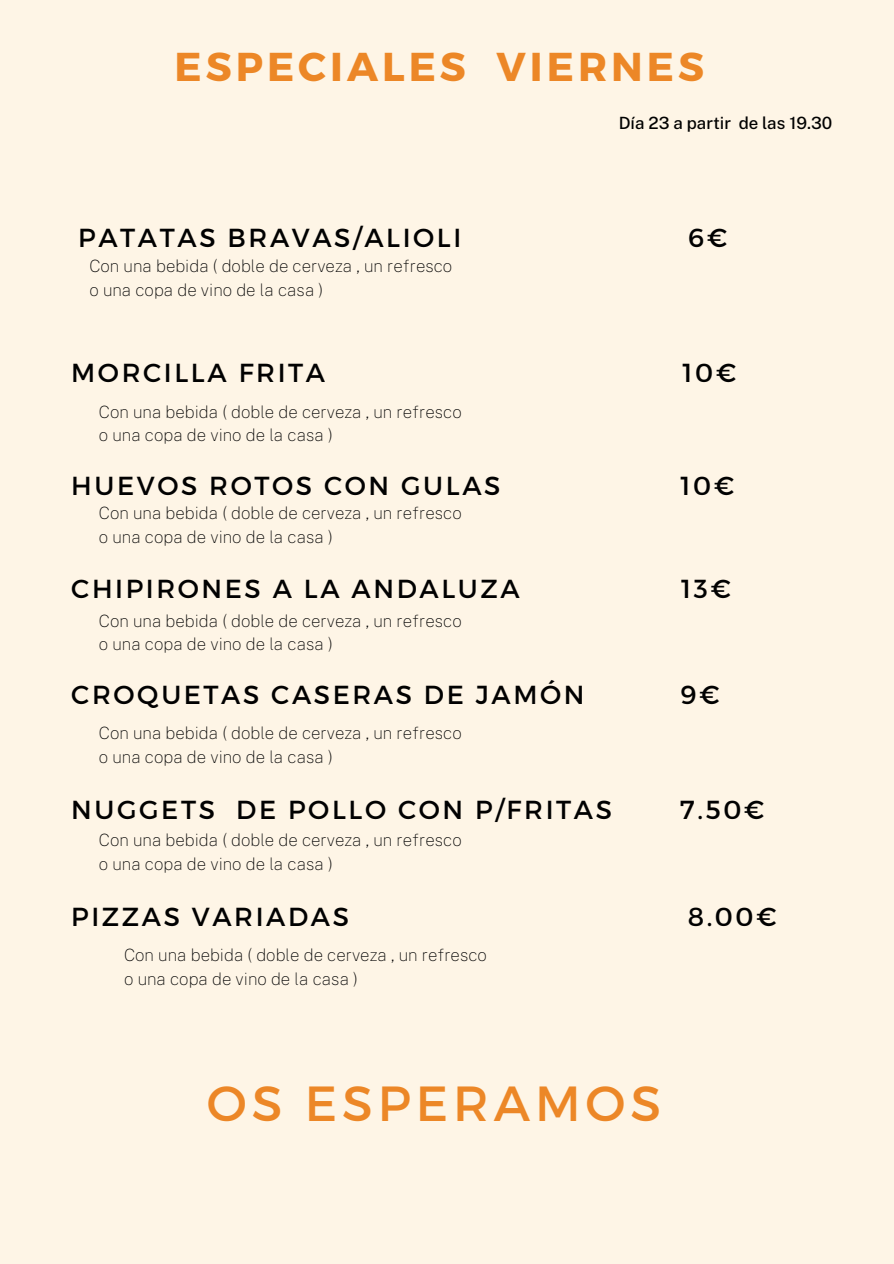
<style>
.page{position:relative;width:894px;height:1264px;background:#fff}
.page>*{position:absolute;margin:0;border:0;box-sizing:border-box;transform-origin:0 0}
.t1{font:49.2px "Montserrat";letter-spacing:.1em;color:#ec8727}
.t2{font:700 40.2px "Montserrat";letter-spacing:.1em;color:#ec8727}
.t3{font:26.1px "Montserrat";letter-spacing:.1em;color:#010101}
.t4{font:100 16.95px/23.7px "Public Sans";color:#010101}
.t5{font:500 16.95px "Public Sans";color:#010101}
</style>
<div class="page">
<div style="left:0;top:0;width:893px;height:1263px;background:#fef5e6"></div>
<h2 class="t2" style="left:174px;top:40px;width:531px">ESPECIALES VIERNES</h2>
<p class="t5" style="left:618px;top:112px;width:215px">Día 23 a partir de las 19.30</p>
<h3 class="t3" style="left:78px;top:221px;width:384px">PATATAS BRAVAS/ALIOLI</h3>
<h3 class="t3" style="left:687px;top:221px;width:41px">6€</h3>
<p class="t4" style="left:89px;top:254px;width:364px">Con una bebida ( doble de cerveza , un refresco o una copa de vino de la casa )</p>
<h3 class="t3" style="left:71px;top:356px;width:255px">MORCILLA FRITA</h3>
<h3 class="t3" style="left:682px;top:356px;width:55px">10€</h3>
<p class="t4" style="left:99px;top:399px;width:364px">Con una bebida ( doble de cerveza , un refresco o una copa de vino de la casa )</p>
<h3 class="t3" style="left:71px;top:468px;width:430px">HUEVOS ROTOS CON GULAS</h3>
<h3 class="t3" style="left:680px;top:468px;width:55px">10€</h3>
<p class="t4" style="left:99px;top:501px;width:364px">Con una bebida ( doble de cerveza , un refresco o una copa de vino de la casa )</p>
<h3 class="t3" style="left:71px;top:572px;width:450px">CHIPIRONES A LA ANDALUZA</h3>
<h3 class="t3" style="left:680px;top:572px;width:51px">13€</h3>
<p class="t4" style="left:99px;top:608px;width:364px">Con una bebida ( doble de cerveza , un refresco o una copa de vino de la casa )</p>
<h3 class="t3" style="left:71px;top:677px;width:514px">CROQUETAS CASERAS DE JAMÓN</h3>
<h3 class="t3" style="left:680px;top:677px;width:41px">9€</h3>
<p class="t4" style="left:99px;top:721px;width:364px">Con una bebida ( doble de cerveza , un refresco o una copa de vino de la casa )</p>
<h3 class="t3" style="left:71px;top:792px;width:542px">NUGGETS DE POLLO CON P/FRITAS</h3>
<h3 class="t3" style="left:679px;top:792px;width:86px">7.50€</h3>
<p class="t4" style="left:99px;top:828px;width:364px">Con una bebida ( doble de cerveza , un refresco o una copa de vino de la casa )</p>
<h3 class="t3" style="left:71px;top:899px;width:279px">PIZZAS VARIADAS</h3>
<h3 class="t3" style="left:687px;top:899px;width:91px">8.00€</h3>
<p class="t4" style="left:124px;top:943px;width:364px">Con una bebida ( doble de cerveza , un refresco o una copa de vino de la casa )</p>
<h1 class="t1" style="left:207px;top:1071px;width:455px">OS ESPERAMOS</h1>
</div>
